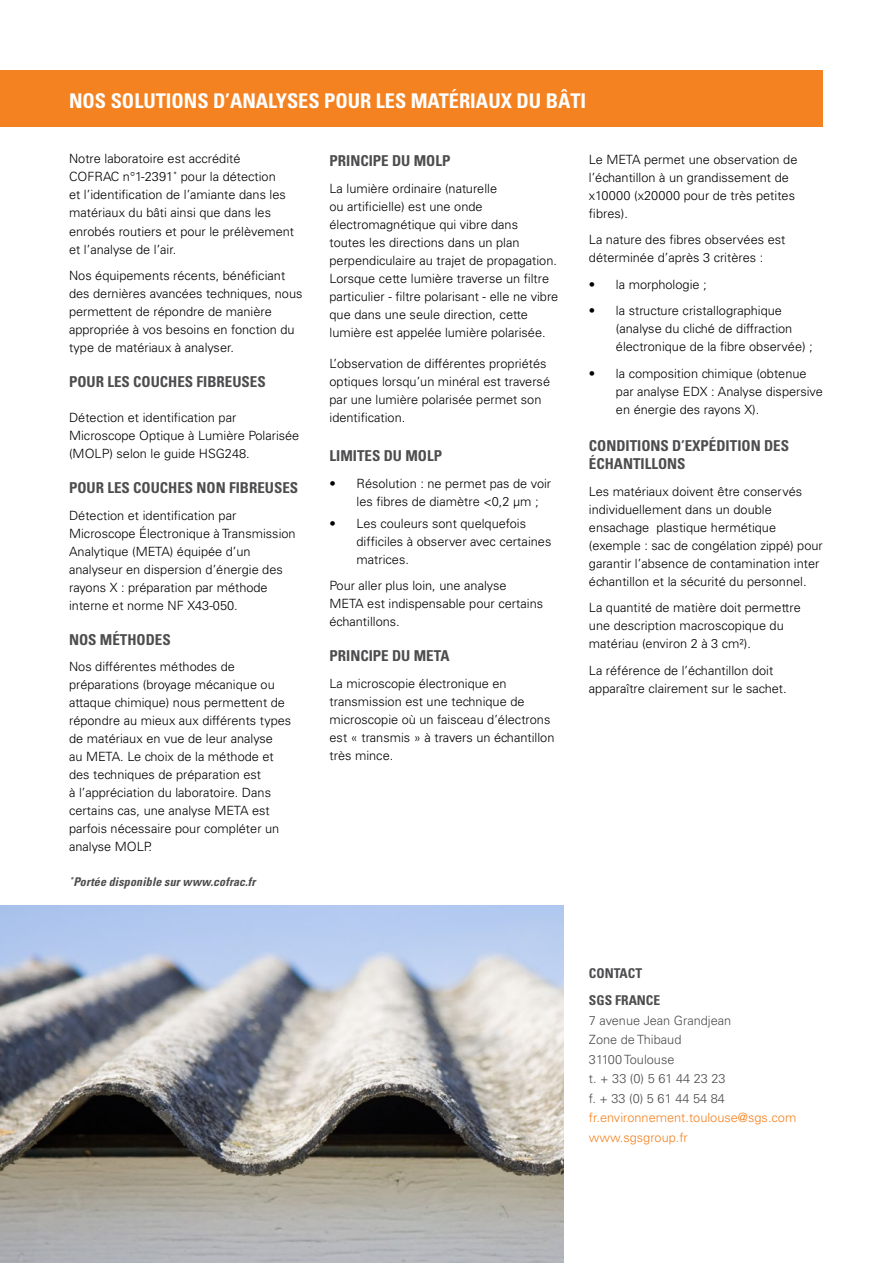
<style>
.page{position:relative;width:893px;height:1263px;background:#fff}
.page>*{position:absolute;margin:0;border:0;box-sizing:border-box;transform-origin:0 0}
.t1{font:700 condensed 20.25px "Univers";color:#fff}
.t2{font:700 condensed 15px/18px "Univers";color:#4d4d4f}
.t3{font:700 condensed 13.5px/26.5px "Univers";color:#4d4d4f}
.t4{font:300 12.75px/18px "Univers";color:#000}
.t5{font:300 12.75px/19.5px "Univers";color:#4d4d4f}
.t6{font:300 12.75px/19.5px "Univers";color:#f58220}
.t7{font:italic 700 condensed 12px "Univers";letter-spacing:.015em;color:#4d4d4f}
</style>
<div class="page">
<div style="left:0;top:70px;width:823px;height:57px;background:#f58220"></div>
<img style="left:0;top:905px;width:563px;height:358px">
<h1 class="t1" style="left:69px;top:88px;width:519px">NOS SOLUTIONS D’ANALYSES POUR LES MATÉRIAUX DU BÂTI</h1>
<p class="t4" style="left:69px;top:150px;width:227px">Notre laboratoire est accrédité<br>COFRAC n°1-2391<sup>*</sup> pour la détection<br>et l’identification de l’amiante dans les matériaux du bâti ainsi que dans les enrobés routiers et pour le prélèvement et l’analyse de l’air.</p>
<p class="t4" style="left:69px;top:266px;width:235px">Nos équipements récents, bénéficiant des dernières avancées techniques, nous permettent de répondre de manière appropriée à vos besoins en fonction du type de matériaux à analyser.</p>
<p class="t2" style="left:69px;top:373px;width:198px">POUR LES COUCHES FIBREUSES</p>
<p class="t4" style="left:69px;top:408px;width:232px">Détection et identification par<br>Microscope Optique à Lumière Polarisée (MOLP) selon le guide HSG248.</p>
<p class="t2" style="left:69px;top:479px;width:231px">POUR LES COUCHES NON FIBREUSES</p>
<p class="t4" style="left:69px;top:506px;width:228px">Détection et identification par Microscope Électronique à Transmission Analytique (META) équipée d’un analyseur en dispersion d’énergie des rayons X : préparation par méthode interne et norme NF X43-050.</p>
<p class="t2" style="left:69px;top:630px;width:103px">NOS MÉTHODES</p>
<p class="t4" style="left:69px;top:657px;width:224px">Nos différentes méthodes de préparations (broyage mécanique ou attaque chimique) nous permettent de répondre au mieux aux différents types de matériaux en vue de leur analyse<br>au META. Le choix de la méthode et des techniques de préparation est<br>à l’appréciation du laboratoire. Dans certains cas, une analyse META est parfois nécessaire pour compléter un analyse MOLP.</p>
<p class="t7" style="left:70px;top:874px;width:187px"><sup>*</sup>Portée disponible sur www.cofrac.fr</p>
<p class="t2" style="left:330px;top:152px;width:122px">PRINCIPE DU MOLP</p>
<p class="t4" style="left:330px;top:179px;width:230px">La lumière ordinaire (naturelle<br>ou artificielle) est une onde électromagnétique qui vibre dans<br>toutes les directions dans un plan perpendiculaire au trajet de propagation.<br>Lorsque cette lumière traverse un filtre particulier - filtre polarisant - elle ne vibre que dans une seule direction, cette lumière est appelée lumière polarisée.</p>
<p class="t4" style="left:330px;top:354px;width:222px">L’observation de différentes propriétés optiques lorsqu’un minéral est traversé par une lumière polarisée permet son identification.</p>
<p class="t2" style="left:330px;top:447px;width:114px">LIMITES DU MOLP</p>
<p class="t4" style="left:357px;top:474px;width:196px;text-indent:-27px">• Résolution : ne permet pas de voir les fibres de diamètre &lt;0,2 µm ;</p>
<p class="t4" style="left:357px;top:514px;width:196px;text-indent:-27px">• Les couleurs sont quelquefois difficiles à observer avec certaines matrices.</p>
<p class="t4" style="left:330px;top:577px;width:215px">Pour aller plus loin, une analyse<br>META est indispensable pour certains échantillons.</p>
<p class="t2" style="left:330px;top:647px;width:121px">PRINCIPE DU META</p>
<p class="t4" style="left:330px;top:674px;width:226px">La microscopie électronique en transmission est une technique de microscopie où un faisceau d’électrons est « transmis » à travers un échantillon très mince.</p>
<p class="t4" style="left:589px;top:150px;width:210px">Le META permet une observation de l’échantillon à un grandissement de x10000 (x20000 pour de très petites fibres).</p>
<p class="t4" style="left:589px;top:231px;width:198px">La nature des fibres observées est déterminée d’après 3 critères :</p>
<p class="t4" style="left:589px;top:275px;width:119px">• la morphologie ;</p>
<p class="t4" style="left:616px;top:302px;width:198px;text-indent:-27px">• la structure cristallographique (analyse du cliché de diffraction électronique de la fibre observée) ;</p>
<p class="t4" style="left:616px;top:364px;width:208px;text-indent:-27px">• la composition chimique (obtenue par analyse EDX : Analyse dispersive en énergie des rayons X).</p>
<p class="t2" style="left:589px;top:437px;width:202px">CONDITIONS D’EXPÉDITION DES<br>ÉCHANTILLONS</p>
<p class="t4" style="left:589px;top:482px;width:235px">Les matériaux doivent être conservés individuellement dans un double ensachage plastique hermétique (exemple : sac de congélation zippé) pour garantir l’absence de contamination inter échantillon et la sécurité du personnel.</p>
<p class="t4" style="left:589px;top:599px;width:213px">La quantité de matière doit permettre une description macroscopique du matériau (environ 2 à 3 cm²).</p>
<p class="t4" style="left:589px;top:661px;width:199px">La référence de l’échantillon doit apparaître clairement sur le sachet.</p>
<p class="t3" style="left:589px;top:960px;width:73px">CONTACT<br>SGS FRANCE</p>
<p class="t5" style="left:589px;top:1010px;width:144px">7 avenue Jean Grandjean<br>Zone de Thibaud<br>31100 Toulouse<br>t. + 33 (0) 5 61 44 23 23 f. + 33 (0) 5 61 44 54 84</p>
<p class="t6" style="left:589px;top:1108px;width:209px">fr.environnement.toulouse@sgs.com www.sgsgroup.fr</p>
</div>
